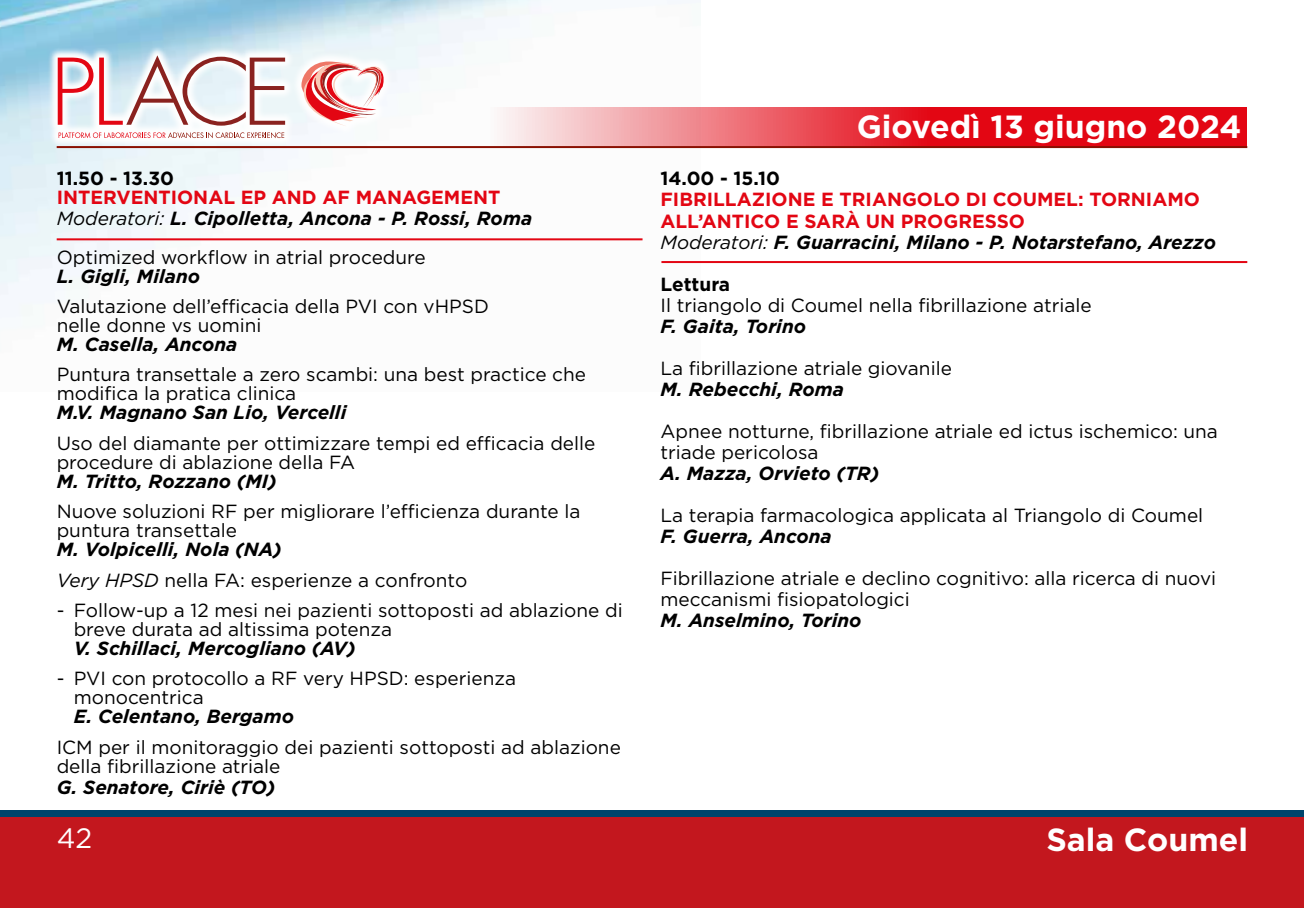
<style>
.page{position:relative;width:1304px;height:908px;background:#fff}
.page>*{position:absolute;margin:0;border:0;box-sizing:border-box;transform-origin:0 0}
.t1{font:700 32px "Gotham";color:#fff}
.t2{font:28px "Gotham";color:#fff}
.t3{font:19px/19px "Gotham";color:#000}
.t4{font:italic 700 19px/21px "Gotham";color:#000}
.t5{font:700 19px/21px "Gotham";color:#e30613}
.t6{font:700 19px "Gotham";color:#000}
.s1{font-style:normal;color:#e30613}
.s2{font-weight:400}
.s3{font-weight:700;font-style:italic}
.s4{font-style:italic}
.s5{font-weight:400;font-style:italic;color:#000}
.s6{font-style:italic;color:#000}
</style>
<div class="page">
<svg style="left:47px;top:46px;width:347px;height:103px;fill:#f4f8fa"></svg>
<svg style="left:52px;top:46px;width:41px;height:79px"></svg>
<svg style="left:99px;top:55px;width:186px;height:71px"></svg>
<svg style="left:59px;top:132px;width:225px;height:6px"></svg>
<svg style="left:300px;top:53px;width:86px;height:73px"></svg>
<div style="left:0;top:810px;width:1304px;height:8px;background:#00446b"></div>
<div style="left:0;top:816px;width:1304px;height:91px;background:#c3171e"></div>
<hr style="left:57px;top:238px;width:586px;height:2px;background:#e30613">
<hr style="left:661px;top:261px;width:586px;height:2px;background:#e30613">
<svg style="left:490px;top:107px;width:757px;height:39px;background:#ea4d56"></svg>
<hr style="left:57px;top:146px;width:1190px;height:2px;background:#8a1002">
<p class="t6" style="left:57px;top:166px;width:119px">11.50 - 13.30</p>
<p class="t4" style="left:57px;top:187px;width:477px"><span class="s1">INTERVENTIONAL EP AND AF MANAGEMENT<br></span><span class="s2">Moderatori:</span> L. Cipolletta, Ancona - P. Rossi, Roma</p>
<p class="t3" style="left:57px;top:247px;width:371px">Optimized workflow in atrial procedure</p>
<p class="t4" style="left:57px;top:265px;width:145px">L. Gigli, Milano</p>
<p class="t3" style="left:57px;top:296px;width:434px">Valutazione dell’efficacia della PVI con vHPSD nelle donne vs uomini</p>
<p class="t4" style="left:57px;top:333px;width:182px">M. Casella, Ancona</p>
<p class="t3" style="left:57px;top:364px;width:531px">Puntura transettale a zero scambi: una best practice che modifica la pratica clinica</p>
<p class="t4" style="left:57px;top:402px;width:291px">M.V. Magnano San Lio, Vercelli</p>
<p class="t3" style="left:57px;top:433px;width:540px">Uso del diamante per ottimizzare tempi ed efficacia delle procedure di ablazione della FA</p>
<p class="t4" style="left:57px;top:470px;width:222px">M. Tritto, Rozzano (MI)</p>
<p class="t3" style="left:57px;top:501px;width:525px">Nuove soluzioni RF per migliorare l’efficienza durante la puntura transettale</p>
<p class="t3" style="left:57px;top:533px;width:412px;line-height:30.4px"><span class="s3">M. Volpicelli, Nola (NA)<br></span><span class="s4">Very HPSD</span> nella FA: esperienze a confronto</p>
<p class="t3" style="left:74px;top:600px;width:551px;text-indent:-17px">- Follow-up a 12 mesi nei pazienti sottoposti ad ablazione di breve durata ad altissima potenza</p>
<p class="t4" style="left:74px;top:637px;width:283px">V. Schillaci, Mercogliano (AV)</p>
<p class="t3" style="left:74px;top:668px;width:444px;text-indent:-17px">- PVI con protocollo a RF very HPSD: esperienza monocentrica</p>
<p class="t4" style="left:74px;top:705px;width:222px">E. Celentano, Bergamo</p>
<p class="t3" style="left:57px;top:736px;width:566px">ICM per il monitoraggio dei pazienti sottoposti ad ablazione della fibrillazione atriale</p>
<p class="t4" style="left:57px;top:776px;width:220px">G. Senatore, Ciriè (TO)</p>
<h2 class="t2" style="left:57px;top:821px;width:37px">42</h2>
<h1 class="t1" style="left:857px;top:105px;width:386px">Giovedì 13 giugno 2024</h1>
<p class="t6" style="left:660px;top:166px;width:121px">14.00 - 15.10</p>
<p class="t5" style="left:660px;top:189px;width:557px">FIBRILLAZIONE E TRIANGOLO DI COUMEL: TORNIAMO<br>ALL’ANTICO E SARÀ UN PROGRESSO<br><span class="s5">Moderatori:</span> <span class="s6">F. Guarracini, Milano - P. Notarstefano, Arezzo</span></p>
<p class="t6" style="left:660px;top:271px;width:71px">Lettura</p>
<p class="t3" style="left:660px;top:295px;width:433px">Il triangolo di Coumel nella fibrillazione atriale</p>
<p class="t4" style="left:660px;top:315px;width:147px">F. Gaita, Torino</p>
<p class="t3" style="left:660px;top:358px;width:293px">La fibrillazione atriale giovanile</p>
<p class="t4" style="left:660px;top:378px;width:185px">M. Rebecchi, Roma</p>
<p class="t3" style="left:660px;top:420px;width:559px;line-height:21px">Apnee notturne, fibrillazione atriale ed ictus ischemico: una triade pericolosa</p>
<p class="t4" style="left:660px;top:462px;width:220px">A. Mazza, Orvieto (TR)</p>
<p class="t3" style="left:660px;top:505px;width:544px">La terapia farmacologica applicata al Triangolo di Coumel</p>
<p class="t4" style="left:660px;top:525px;width:173px">F. Guerra, Ancona</p>
<p class="t3" style="left:660px;top:567px;width:557px;line-height:21px">Fibrillazione atriale e declino cognitivo: alla ricerca di nuovi meccanismi fisiopatologici</p>
<p class="t4" style="left:660px;top:609px;width:203px">M. Anselmino, Torino</p>
<h1 class="t1" style="left:1046px;top:818px;width:203px">Sala Coumel</h1>
</div>
